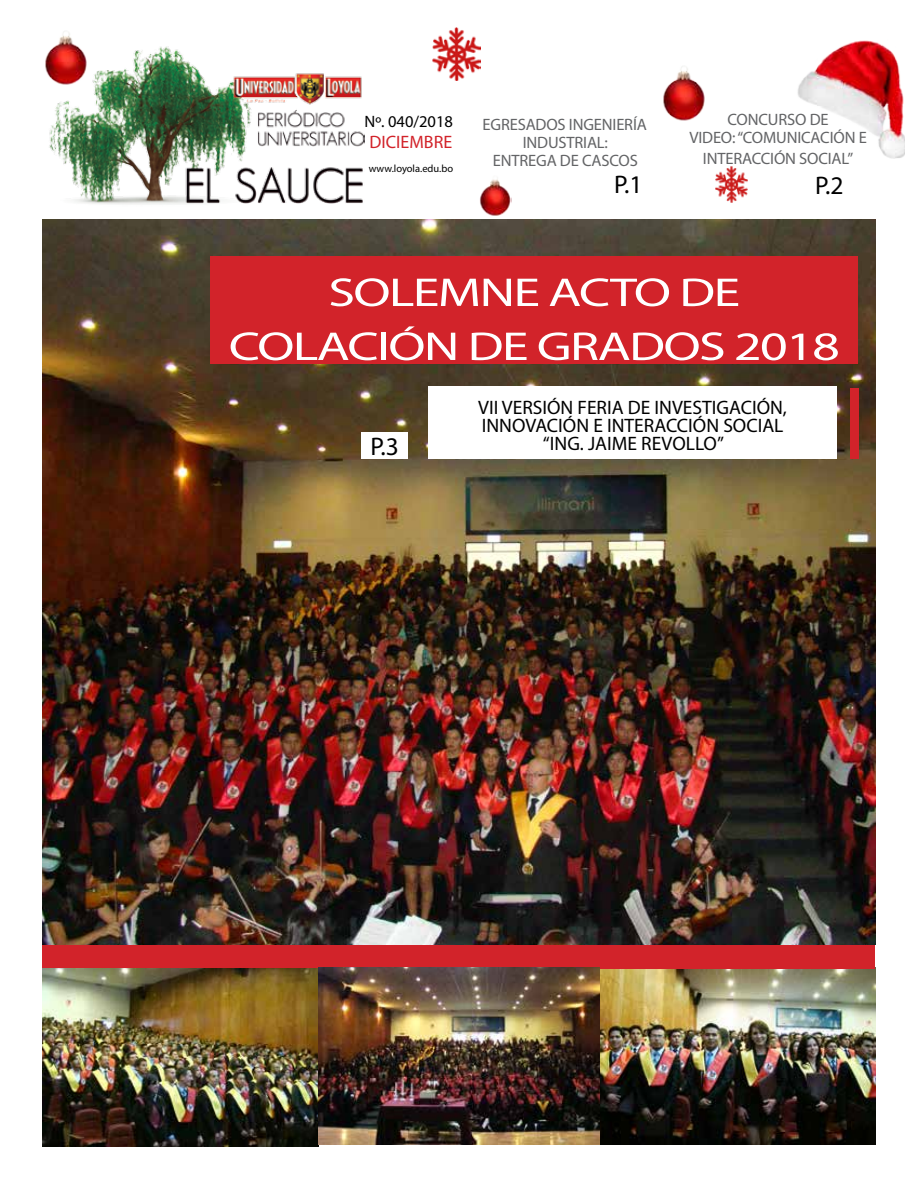
<style>
.page{position:relative;width:918px;height:1188px;background:#fff}
.page>*{position:absolute;margin:0;border:0;box-sizing:border-box;transform-origin:0 0}
.t1{font:40.5px/54px "Myriad Pro";letter-spacing:-.03em;color:#fff;text-align:center;scale:1.33 1}
.t2{font:25.5px "Myriad Pro";color:#000}
.t3{font:19.5px/18px "Myriad Pro";color:#000}
.t4{font:18px "Myriad Pro";color:#d2232a}
.t5{font:16.5px/18px "Myriad Pro";letter-spacing:-.01em;color:#636466;text-align:center}
.t6{font:16.5px "Myriad Pro";color:#000}
.t7{font:10.5px "Myriad Pro";color:#000}
</style>
<div class="page">
<img style="left:600px;top:968px;width:275px;height:177px">
<img style="left:43px;top:220px;width:832px;height:725px">
<div style="left:210px;top:256px;width:648px;height:108px;background:#d2232a"></div>
<div style="left:850px;top:388px;width:9px;height:71px;background:#d2232a"></div>
<div style="left:428px;top:386px;width:409px;height:73px;background:#fff"></div>
<div style="left:361px;top:432px;width:47px;height:27px;background:#fff"></div>
<div style="left:43px;top:945px;width:832px;height:23px;background:#d2232a"></div>
<img style="left:797px;top:40px;width:107px;height:119px">
<img style="left:43px;top:968px;width:557px;height:178px">
<img style="left:49px;top:46px;width:315px;height:158px">
<img style="left:663px;top:66px;width:42px;height:55px">
<img style="left:480px;top:179px;width:32px;height:37px">
<img style="left:432px;top:27px;width:48px;height:54px">
<img style="left:716px;top:166px;width:32px;height:36px">
<img style="left:45px;top:31px;width:43px;height:55px">
<p class="t6" style="left:364px;top:111px;width:90px">Nº. 040/2018</p>
<p class="t4" style="left:370px;top:130px;width:84px">DICIEMBRE</p>
<p class="t7" style="left:369px;top:162px;width:86px">www.loyola.edu.bo</p>
<p class="t5" style="left:483px;top:115px;width:166px">EGRESADOS INGENIERÍA<br>INDUSTRIAL:<br>ENTREGA DE CASCOS</p>
<p class="t5" style="left:689px;top:110px;width:179px">CONCURSO DE<br>VIDEO: “COMUNICACIÓN E</p>
<p class="t5" style="left:703px;top:149px;width:152px">INTERACCIÓN SOCIAL”</p>
<h2 class="t2" style="left:614px;top:169px;width:30px">P.1</h2>
<h2 class="t2" style="left:815px;top:170px;width:30px">P.2</h2>
<h1 class="t1" style="left:229px;top:265px;width:461px">SOLEMNE ACTO DE<br>COLACIÓN DE GRADOS 2018</h1>
<p class="t3" style="left:478px;top:398px;width:310px">VII VERSIÓN FERIA DE INVESTIGACIÓN,<br>INNOVACIÓN E INTERACCIÓN SOCIAL</p>
<h2 class="t2" style="left:371px;top:431px;width:30px">P.3</h2>
<p class="t3" style="left:543px;top:434px;width:183px">“ING. JAIME REVOLLO”</p>
</div>
